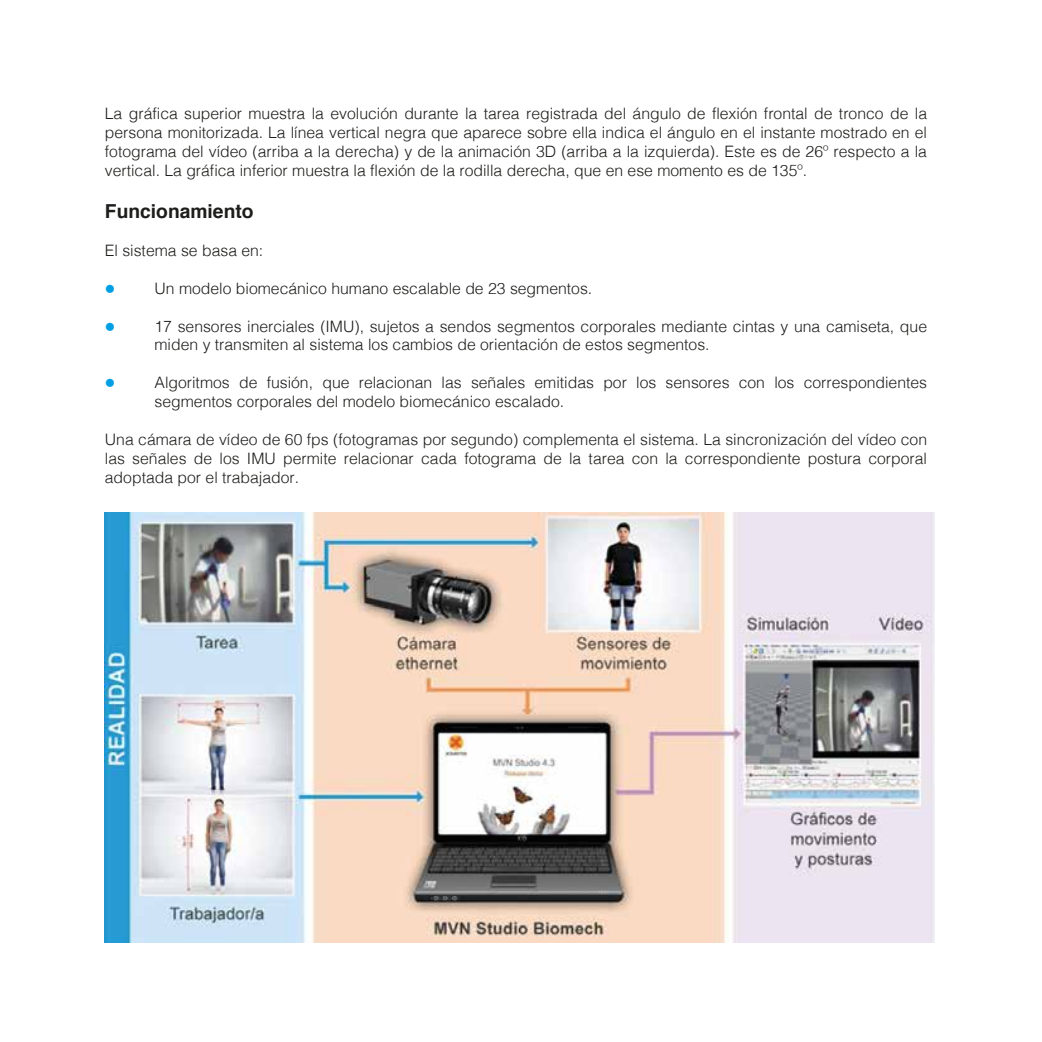
<style>
.page{position:relative;width:1042px;height:1042px;background:#fff}
.page>*{position:absolute;margin:0;border:0;box-sizing:border-box;transform-origin:0 0}
.t1{font:700 19.25px "Helvetica";color:#1d1d1b}
.t2{font:300 15.75px/18.9px "Helvetica";color:#1d1d1b;text-align:justify}
.t3{font:14px "Wingdings";color:#009fe3}
</style>
<div class="page">
<img style="left:104px;top:513px;width:830px;height:429px">
<p class="t2" style="left:105px;top:103px;width:824px">La gráfica superior muestra la evolución durante la tarea registrada del ángulo de flexión frontal de tronco de la persona monitorizada. La línea vertical negra que aparece sobre ella indica el ángulo en el instante mostrado en el fotograma del vídeo (arriba a la derecha) y de la animación 3D (arriba a la izquierda). Este es de 26º respecto a la vertical. La gráfica inferior muestra la flexión de la rodilla derecha, que en ese momento es de 135º.</p>
<p class="t1" style="left:105px;top:196px;width:150px">Funcionamiento</p>
<p class="t2" style="left:105px;top:240px;width:160px">El sistema se basa en:</p>
<p class="t3" style="left:105px;top:281px;width:12px">●</p>
<p class="t2" style="left:154px;top:278px;width:439px">Un modelo biomecánico humano escalable de 23 segmentos.</p>
<p class="t3" style="left:105px;top:319px;width:12px">●</p>
<p class="t2" style="left:154px;top:315px;width:774px">17 sensores inerciales (IMU), sujetos a sendos segmentos corporales mediante cintas y una camiseta, que miden y transmiten al sistema los cambios de orientación de estos segmentos.</p>
<p class="t3" style="left:105px;top:376px;width:12px">●</p>
<p class="t2" style="left:154px;top:372px;width:774px">Algoritmos de fusión, que relacionan las señales emitidas por los sensores con los correspondientes segmentos corporales del modelo biomecánico escalado.</p>
<p class="t2" style="left:105px;top:429px;width:824px">Una cámara de vídeo de 60 fps (fotogramas por segundo) complementa el sistema. La sincronización del vídeo con las señales de los IMU permite relacionar cada fotograma de la tarea con la correspondiente postura corporal adoptada por el trabajador.</p>
</div>
